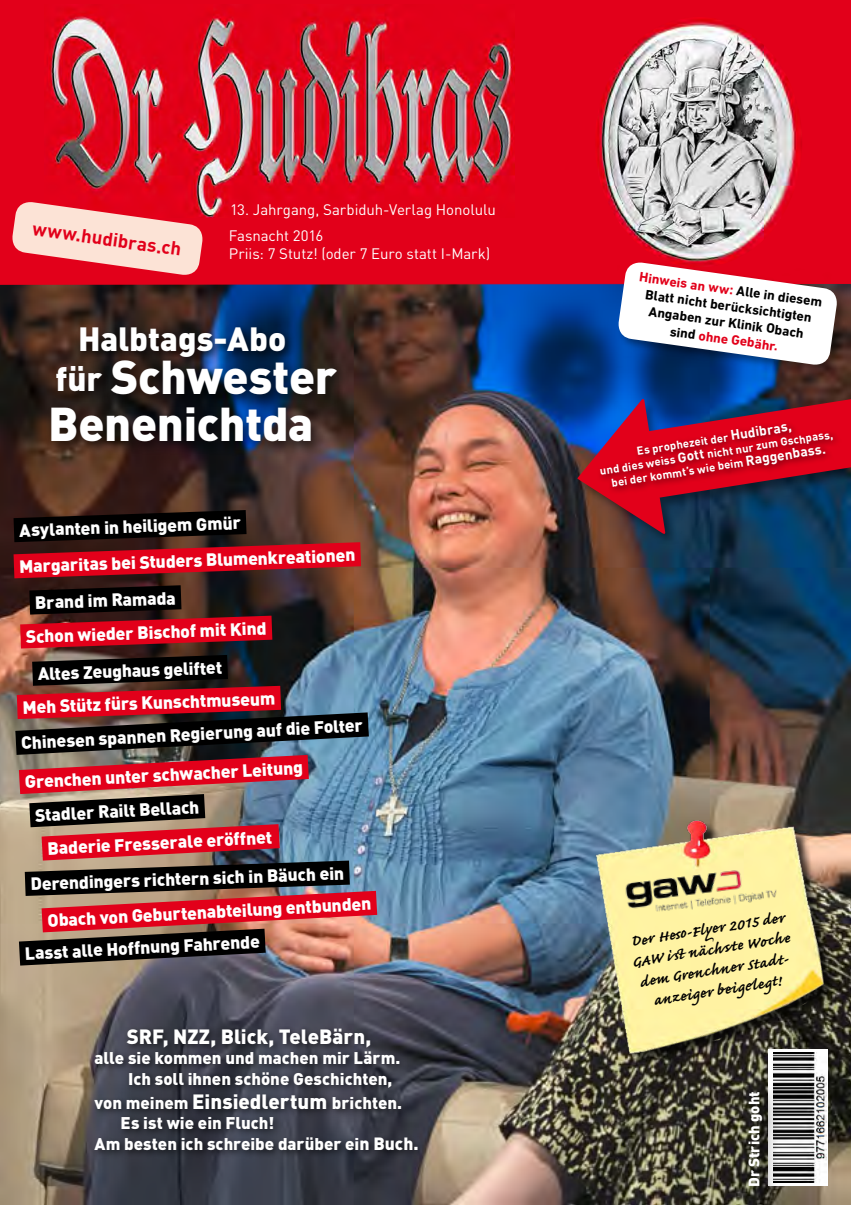
<style>
.page{position:relative;width:851px;height:1205px;background:#fff}
.page>*{position:absolute;margin:0;border:0;box-sizing:border-box;transform-origin:0 0}
.t1{font:900 46.88px "DINOT";letter-spacing:-.01em;color:#fff}
.t2{font:900 33.12px "DINOT";letter-spacing:-.005em;color:#fff}
.t3{font:900 20.38px "DINOT";color:#fff}
.t4{font:700 19.38px/20.6px "Caflisch Script Pro";color:#000;text-align:center}
.t5{font:700 18.75px "DINOT";color:#e2001a}
.t6{font:900 17.62px/37.8px "DIN Pro";color:#fff}
.t7{font:900 16.75px/20.1px "DINOT";color:#fff}
.t8{font:15px/18px "DINOT";letter-spacing:-.005em;color:#fff}
.t9{font:900 15px "DINOT";color:#fff}
.t10{font:700 13.75px/16.5px "DIN Next LT Pro";color:#000;text-align:center}
.t11{font:700 11.25px/13.8px "DIN Offc Pro";color:#fff;text-align:center}
.s1{font-size:20.38px}
.s2{font-size:17.5px}
.s3{color:#e2001a}
.s4{font-size:13.75px}
</style>
<div class="page">
<img style="left:0;top:285px;width:850px;height:920px">
<div style="left:0;top:0;width:850px;height:285px;background:#e2001a"></div>
<img style="left:594px;top:17px;width:208px;height:250px">
<img style="left:44px;top:5px;width:470px;height:212px">
<svg style="left:10px;top:200px;width:194px;height:77px;background:#f28f90"></svg>
<svg style="left:14px;top:510px;width:347px;height:68px;background:#6f1317"></svg>
<svg style="left:20px;top:585px;width:252px;height:63px;background:#6b0e15"></svg>
<svg style="left:767px;top:1067px;width:60px;height:119px"></svg>
<img style="left:773px;top:1067px;width:53px;height:115px">
<div style="left:75px;top:324px;width:220px;height:44px;background:#000;opacity:.7"></div>
<div style="left:45px;top:353px;width:305px;height:103px;background:#000;opacity:.7"></div>
<div style="left:91px;top:1025px;width:335px;height:134px;background:#000;opacity:.6"></div>
<img style="left:15px;top:655px;width:362px;height:310px">
<div style="left:616px;top:261px;width:232px;height:115px;background:#000;opacity:.4"></div>
<svg style="left:616px;top:261px;width:222px;height:106px"></svg>
<svg style="left:738px;top:1081px;width:43px;height:124px;background:#54534b"></svg>
<img style="left:544px;top:810px;width:306px;height:254px">
<img style="left:605px;top:818px;width:192px;height:146px">
<div style="left:576px;top:391px;width:274px;height:156px;background:#000;opacity:.4"></div>
<svg style="left:577px;top:392px;width:273px;height:143px;background:#393159"></svg>
<div style="left:596px;top:420px;width:245px;height:76px;background:#000;opacity:.5"></div>
<p class="t5" style="left:35px;top:216px;width:151px;rotate:8deg">www.hudibras.ch</p>
<p class="t8" style="left:230px;top:199px;width:267px">13. Jahrgang, Sarbiduh-Verlag Honolulu</p>
<p class="t8" style="left:229px;top:226px;width:263px">Fasnacht 2016<br>Priis: 7 Stutz! (oder 7 Euro statt I-Mark)</p>
<h2 class="t2" style="left:78px;top:317px;width:210px">Halbtags-Abo</h2>
<h1 class="t1" style="left:111px;top:346px;width:228px">Schwester</h1>
<h2 class="t2" style="left:56px;top:357px;width:48px">für</h2>
<h1 class="t1" style="left:48px;top:392px;width:266px">Benenichtda</h1>
<p class="t6" style="left:19px;top:511px;width:223px;rotate:-2deg">Asylanten in heiligem Gmür</p>
<p class="t6" style="left:19px;top:547px;width:338px;rotate:-2deg">Margaritas bei Studers Blumenkreationen</p>
<p class="t6" style="left:34px;top:583px;width:142px;rotate:-2deg">Brand im Ramada</p>
<p class="t6" style="left:36px;top:617px;width:232px;text-indent:-11px;rotate:-2deg">Schon wieder Bischof mit Kind<br>Altes Zeughaus geliftet</p>
<p class="t6" style="left:22px;top:687px;width:254px;rotate:-2deg">Meh Stütz fürs Kunschtmuseum</p>
<p class="t6" style="left:20px;top:723px;width:343px;rotate:-3deg">Chinesen spannen Regierung auf die Folter</p>
<p class="t6" style="left:24px;top:762px;width:280px;rotate:-3deg">Grenchen unter schwacher Leitung</p>
<p class="t6" style="left:34px;top:796px;width:166px;rotate:-3deg">Stadler Railt Bellach</p>
<p class="t6" style="left:46px;top:829px;width:226px;rotate:-3deg">Baderie Fresserale eröffnet</p>
<p class="t6" style="left:30px;top:864px;width:315px;rotate:-2deg">Derendingers richtern sich in Bäuch ein</p>
<p class="t6" style="left:46px;top:901px;width:325px;rotate:-3deg">Obach von Geburtenabteilung entbunden</p>
<p class="t6" style="left:24px;top:934px;width:237px;rotate:-3deg">Lasst alle Hoffnung Fahrende</p>
<p class="t3" style="left:127px;top:1023px;width:246px">SRF, NZZ, Blick, TeleBärn,</p>
<p class="t7" style="left:128px;top:1047px;width:274px;text-indent:-34px">alle sie kommen und machen mir Lärm.<br>Ich soll ihnen schöne Geschichten,</p>
<p class="t7" style="left:94px;top:1092px;width:309px">von meinem <span class="s1">Einsiedlertum</span> brichten.</p>
<p class="t7" style="left:121px;top:1112px;width:155px">Es ist wie ein Fluch!</p>
<p class="t7" style="left:94px;top:1133px;width:325px">Am besten ich schreibe darüber ei<span class="s2">n Buch.</span></p>
<p class="t10" style="left:640px;top:268px;width:186px;rotate:8deg"><span class="s3">Hinweis an ww:</span> Alle in diesem<br>Blatt nicht berücksichtigten<br>Angaben zur Klinik Obach sind <span class="s3">ohne Gebähr.</span></p>
<p class="t11" style="left:596px;top:449px;width:237px;rotate:-9deg">Es prophezeit der <span class="s4">Hudibras,<br></span>und dies weiss <span class="s4">Gott</span> nicht nur zum Gschpass, bei der kommt’s wie beim <span class="s4">Raggenbass.</span></p>
<p class="t4" style="left:627px;top:934px;width:162px;rotate:-9deg">Der Hes o-Flyer 2015 der<br>GAW ist nächste Woche dem Grenchner Stadt&shy;anzeiger beigelegt!</p>
<p class="t9" style="left:743px;top:1187px;width:97px;rotate:-90deg">Dr Strich goht</p>
</div>
